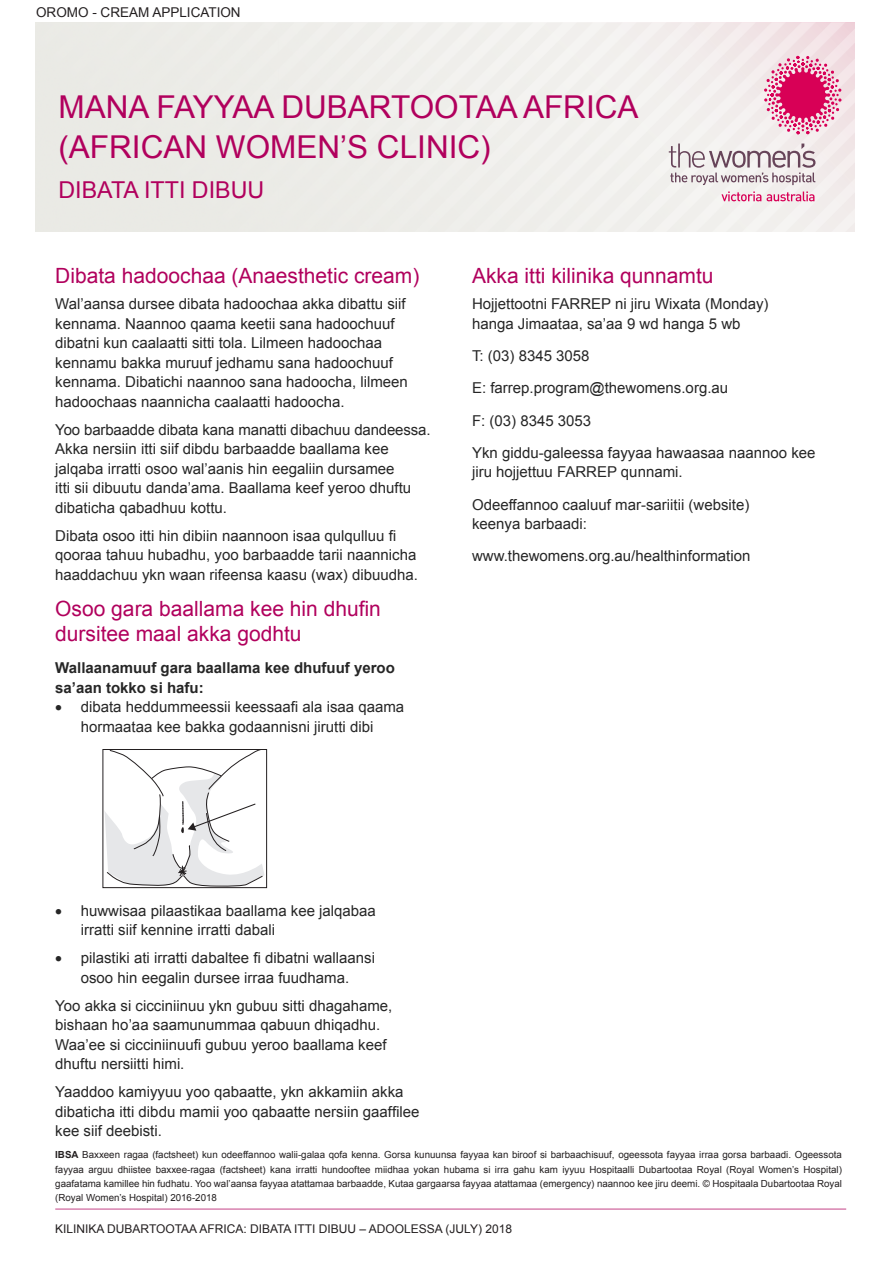
<style>
.page{position:relative;width:893px;height:1263px;background:#fff}
.page>*{position:absolute;margin:0;border:0;box-sizing:border-box;transform-origin:0 0}
.t1{font:31.5px/39.6px "Arial";color:#b1005d}
.t2{font:23.25px "Arial";color:#b1005d}
.t3{font:21px/25.2px "Arial";color:#b1005d}
.t4{font:15px/19.5px "Arial";color:#262626}
.t5{font:700 15px/19.5px "Arial";color:#262626}
.t6{font:15px "Symbol";color:#262626}
.t7{font:13.5px "Arial";color:#231f20}
.t8{font:12px "Arial";color:#231f20}
.t9{font:9.75px/14.2px "Arial";color:#231f20;text-align:right}
.s1{font-weight:700}
</style>
<div class="page">
<hr style="left:55px;top:1208px;width:791px;height:2px;background:#b1005d">
<svg style="left:721px;top:191px;width:40px;height:10px"></svg>
<svg style="left:767px;top:191px;width:47px;height:10px"></svg>
<svg style="left:669px;top:144px;width:146px;height:41px"></svg>
<svg style="left:764px;top:56px;width:77px;height:78px;background:#e67ca5"></svg>
<svg style="left:105px;top:751px;width:159px;height:135px"></svg>
<div style="left:103px;top:749px;width:164px;height:139px;border:1px solid #231f20"></div>
<p class="t7" style="left:36px;top:4px;width:206px">OROMO - CREAM APPLICATION</p>
<p class="t1" style="left:58px;top:88px;width:581px">MANA FAYYAA DUBARTOOTAA AFRICA (AFRICAN WOMEN S’ CLINIC(</p>
<p class="t2" style="left:58px;top:175px;width:207px">DIBATA ITTI DIBUU</p>
<p class="t3" style="left:55px;top:264px;width:366px">Dibata hadoochaa (Anaesthetic cream(</p>
<p class="t4" style="left:55px;top:294px;width:354px">Wal’aansa dursee dibata hadoochaa akka dibattu siif kennama. Naannoo qaama keetii sana hadoochuuf dibatni kun caalaatti sitti tola. Lilmeen hadoochaa kennamu bakka muruuf jedhamu sana hadoochuuf kennama. Dibatichi naannoo sana hadoocha, lilmeen hadoochaas naannicha caalaatti hadoocha.</p>
<p class="t4" style="left:55px;top:420px;width:377px">Yoo barbaadde dibata kana manatti dibachuu dandeessa.<br>Akka nersiin itti siif dibdu barbaadde baallama kee jalqaba irratti osoo wal’aanis hin eegaliin dursamee<br>itti sii dibuutu danda’ama. Baallama keef yeroo dhuftu dibaticha qabadhuu kottu.</p>
<p class="t4" style="left:55px;top:526px;width:364px">Dibata osoo itti hin dibiin naannoon isaa qulqulluu fi qooraa tahuu hubadhu, yoo barbaadde tarii naannicha haaddachuu ykn waan rifeensa kaasu (wax) dibuudha.</p>
<p class="t3" style="left:55px;top:596px;width:327px">Osoo gara baallama kee hin dhufin dursitee maal akka godhtu</p>
<p class="t5" style="left:55px;top:658px;width:341px">Wallaanamuuf gara baallama kee dhufuuf yeroo sa’aan tokko si hafu:</p>
<p class="t4" style="left:81px;top:697px;width:325px">dibata heddummeessii keessaafi ala isaa qaama</p>
<p class="t6" style="left:55px;top:697px;width:8px">•</p>
<p class="t4" style="left:81px;top:717px;width:294px">hormaataa kee bakka godaannisni jirutti dibi</p>
<p class="t3" style="left:472px;top:264px;width:243px">Akka itti kilinika qunnamtu</p>
<p class="t4" style="left:472px;top:294px;width:298px">Hojjettootni FARREP ni jiru Wixata (Monday( hanga Jimaataa, sa’aa 9 wd hanga 5 wb</p>
<p class="t4" style="left:472px;top:346px;width:119px">):T 03( 8345 3058</p>
<p class="t4" style="left:472px;top:378px;width:258px">E: farrep.program@thewomens.org.au</p>
<p class="t4" style="left:472px;top:411px;width:121px">F ): 03( 8345 3053</p>
<p class="t4" style="left:472px;top:443px;width:345px">Ykn giddu-galeessa fayyaa hawaasaa naannoo kee jiru hojjettuu FARREP qunnami.</p>
<p class="t4" style="left:472px;top:495px;width:279px">Odeeffannoo caaluuf mar-sariitii (website( keenya barbaadi:</p>
<p class="t4" style="left:472px;top:546px;width:280px">www.thewomens.org.au/healthinformation</p>
<p class="t6" style="left:55px;top:900px;width:8px">•</p>
<p class="t6" style="left:55px;top:948px;width:8px">•</p>
<p class="t4" style="left:81px;top:901px;width:297px">huwwisaa pilaastikaa baallama kee jalqabaa</p>
<p class="t4" style="left:81px;top:920px;width:196px">irratti siif kennine irratti dabali</p>
<p class="t4" style="left:81px;top:948px;width:296px">pilastiki ati irratti dabaltee fi dibatni wallaansi</p>
<p class="t4" style="left:81px;top:968px;width:270px">osoo hin eegalin dursee irraa fuudhama.</p>
<p class="t4" style="left:55px;top:996px;width:339px">Yoo akka si cicciniinuu ykn gubuu sitti dhagahame, bishaan ho’aa saamunummaa qabuun dhiqadhu.<br>Waa’ee si cicciniinuufi gubuu yeroo baallama keef dhuftu nersiitti himi.</p>
<p class="t4" style="left:55px;top:1082px;width:366px">Yaaddoo kamiyyuu yoo qabaatte, ykn akkamiin akka dibaticha itti dibdu mamii yoo qabaatte nersiin gaaffilee kee siif deebisti.</p>
<p class="t9" style="left:55px;top:1148px;width:788px"><span class="s1">IBSA</span> Baxxeen ragaa (factsheet) kun odeeffannoo walii-galaa qofa kenna. Gorsa kunuunsa fayyaa kan biroof si barbaachisuuf, ogeessota fayyaa irraa gorsa barbaadi. Ogeessota<br>Women s’ Hospital(</p>
<p class="t9" style="left:55px;top:1162px;width:788px;text-align:left">fayyaa<br>gaafatama kamillee hin fudhatu. Yoo wal’aansa fayyaa atattamaa barbaadde, Kutaa gargaarsa fayyaa atattamaa (emergency) naannoo kee jiru deemi. © Hospitaala Dubartootaa Royal (Royal Women s’ Hospital( 2016-2018</p>
<p class="t9" style="left:220px;top:1162px;width:73px">(factsheet) kana</p>
<p class="t9" style="left:296px;top:1162px;width:76px">irratti hundooftee</p>
<p class="t9" style="left:726px;top:1162px;width:30px">(Royal</p>
<p class="t9" style="left:118px;top:1162px;width:35px">dhiistee</p>
<p class="t9" style="left:156px;top:1162px;width:61px">baxxee-ragaa</p>
<p class="t9" style="left:375px;top:1162px;width:36px">miidhaa</p>
<p class="t9" style="left:413px;top:1162px;width:28px">yokan</p>
<p class="t9" style="left:444px;top:1162px;width:37px">hubama</p>
<p class="t9" style="left:484px;top:1162px;width:9px">si</p>
<p class="t9" style="left:495px;top:1162px;width:16px">irra</p>
<p class="t9" style="left:513px;top:1162px;width:23px">gahu</p>
<p class="t9" style="left:539px;top:1162px;width:47px">kam iyyuu</p>
<p class="t9" style="left:589px;top:1162px;width:46px">Hospitaalli</p>
<p class="t9" style="left:639px;top:1162px;width:55px">Dubartootaa</p>
<p class="t9" style="left:697px;top:1162px;width:26px">Royal</p>
<p class="t9" style="left:88px;top:1162px;width:26px">arguu</p>
<p class="t8" style="left:55px;top:1221px;width:458px">KILINIKA DUBARTOOTAA AFRICA: DIBATA ITTI DIBUU – ADOOLESSA (JULY( 2018</p>
</div>
